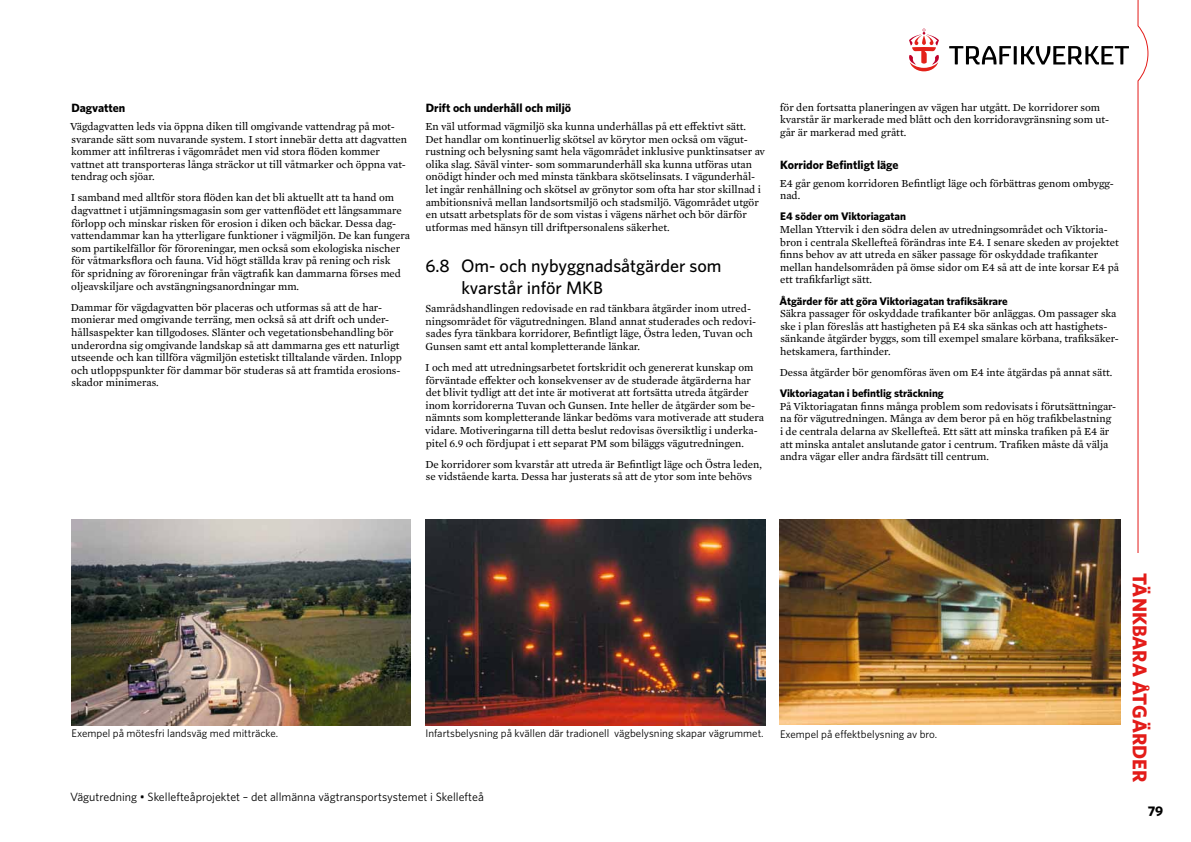
<style>
.page{position:relative;width:1191px;height:842px;background:#fff}
.page>*{position:absolute;margin:0;border:0;box-sizing:border-box;transform-origin:0 0}
.t1{font:700 20px "Whitney";color:#e31c19}
.t2{font:500 18px/21.6px "Whitney";color:#000}
.t3{font:700 14px "Whitney";color:#000}
.t4{font:12px "Whitney";color:#000}
.t5{font:700 12px "Whitney";color:#000}
.t6{font:11px/12.6px "Mercury Text G2";color:#000}
.t7{font:11px "Whitney";color:#000}
.t8{font:700 11px "Whitney";color:#000}
</style>
<div class="page">
<svg style="left:949px;top:46px;width:180px;height:19px"></svg>
<svg style="left:909px;top:28px;width:30px;height:43px"></svg>
<svg style="left:1137px;top:0;width:12px;height:553px"></svg>
<img style="left:71px;top:519px;width:340px;height:206px">
<img style="left:780px;top:519px;width:340px;height:205px">
<img style="left:425px;top:519px;width:340px;height:206px">
<p class="t5" style="left:71px;top:99px;width:56px">Dagvatten</p>
<p class="t6" style="left:70px;top:119px;width:338px">Vägdagvatten leds via öppna diken till omgivande vattendrag på mot&shy;svarande sätt som nuvarande system. I stort innebär detta att dagvatten kommer att infiltreras i vägområdet men vid stora flöden kommer vattnet att transporteras långa sträckor ut till våtmarker och öppna vat&shy;tendrag och sjöar.</p>
<p class="t6" style="left:71px;top:191px;width:341px">I samband med alltför stora flöden kan det bli aktuellt att ta hand om dagvattnet i utjämningsmagasin som ger vattenflödet ett långsammare förlopp och minskar risken för erosion i diken och bäckar. Dessa dag&shy;vattendammar kan ha ytterligare funktioner i vägmiljön. De kan fungera som partikelfällor för föroreningar, men också som ekologiska nischer för våtmarksflora och fauna. Vid högt ställda krav på rening och risk<br>för spridning av föroreningar från vägtrafik kan dammarna förses med oljeavskiljare och avstängningsanordningar mm.</p>
<p class="t6" style="left:71px;top:300px;width:333px">Dammar för vägdagvatten bör placeras och utformas så att de har&shy;monierar med omgivande terräng, men också så att drift och under&shy;hållsaspekter kan tillgodoses. Slänter och vegetationsbehandling bör underordna sig omgivande landskap så att dammarna ges ett naturligt utseende och kan tillföra vägmiljön estetiskt tilltalande värden. Inlopp och utloppspunkter för dammar bör studeras så att framtida erosions&shy;skador minimeras.</p>
<p class="t5" style="left:426px;top:99px;width:147px">Drift och underhåll och miljö</p>
<p class="t6" style="left:425px;top:119px;width:341px">En väl utformad vägmiljö ska kunna underhållas på ett effektivt sätt.<br>Det handlar om kontinuerlig skötsel av körytor men också om vägut&shy;rustning och belysning samt hela vägområdet inklusive punktinsatser av olika slag. Såväl vinter- som sommarunderhåll ska kunna utföras utan onödigt hinder och med minsta tänkbara skötselinsats. I vägunderhål&shy;let ingår renhållning och skötsel av grönytor som ofta har stor skillnad i ambitionsnivå mellan landsortsmiljö och stadsmiljö. Vägområdet utgör en utsatt arbetsplats för de som vistas i vägens närhet och bör därför utformas med hänsyn till driftpersonalens säkerhet.</p>
<h2 class="t2" style="left:461px;top:255px;width:261px;text-indent:-36px">6.8 Om- och nybyggnadsåtgärder som kvarstår inför MKB</h2>
<p class="t6" style="left:425px;top:301px;width:332px">Samrådshandlingen redovisade en rad tänkbara åtgärder inom utred&shy;ningsområdet för vägutredningen. Bland annat studerades och redovi&shy;sades fyra tänkbara korridorer, Befintligt läge, Östra leden, Tuvan och Gunsen samt ett antal kompletterande länkar.</p>
<p class="t6" style="left:425px;top:360px;width:340px">I och med att utredningsarbetet fortskridit och genererat kunskap om förväntade effekter och konsekvenser av de studerade åtgärderna har det blivit tydligt att det inte är motiverat att fortsätta utreda åtgärder inom korridorerna Tuvan och Gunsen. Inte heller de åtgärder som be&shy;nämnts som kompletterande länkar bedöms vara motiverade att studera vidare. Motiveringarna till detta beslut redovisas översiktlig i underka&shy;pitel 6.9 och fördjupat i ett separat PM som biläggs vägutredningen.</p>
<p class="t6" style="left:425px;top:457px;width:338px">De korridorer som kvarstår att utreda är Befintligt läge och Östra leden, se vidstående karta. Dessa har justerats så att de ytor som inte behövs</p>
<p class="t6" style="left:780px;top:100px;width:331px">för den fortsatta planeringen av vägen har utgått. De korridorer som kvarstår är markerade med blått och den korridoravgränsning som ut&shy;går är markerad med grått.</p>
<p class="t5" style="left:780px;top:156px;width:120px">Korridor Befintligt läge</p>
<p class="t6" style="left:780px;top:176px;width:335px">E4 går genom korridoren Befintligt läge och förbättras genom ombygg&shy;nad.</p>
<p class="t8" style="left:780px;top:209px;width:127px">E4 söder om Viktoriagatan</p>
<p class="t6" style="left:780px;top:223px;width:341px">Mellan Yttervik i den södra delen av utredningsområdet och Viktoria&shy;bron i centrala Skellefteå förändras inte E4. I senare skeden av projektet finns behov av att utreda en säker passage för oskyddade trafikanter mellan handelsområden på ömse sidor om E4 så att de inte korsar E4 på ett trafikfarligt sätt.</p>
<p class="t8" style="left:779px;top:293px;width:230px">Åtgärder för att göra Viktoriagatan trafiksäkrare</p>
<p class="t6" style="left:780px;top:307px;width:340px">Säkra passager för oskyddade trafikanter bör anläggas. Om passager ska ske i plan föreslås att hastigheten på E4 ska sänkas och att hastighets&shy;sänkande åtgärder byggs, som till exempel smalare körbana, trafiksäker&shy;hetskamera, farthinder.</p>
<p class="t6" style="left:780px;top:366px;width:334px">Dessa åtgärder bör genomföras även om E4 inte åtgärdas på annat sätt.</p>
<p class="t8" style="left:779px;top:386px;width:166px">Viktoriagatan i befintlig sträckning</p>
<p class="t6" style="left:780px;top:399px;width:338px">På Viktoriagatan finns många problem som redovisats i förutsättningar&shy;na för vägutredningen. Många av dem beror på en hög trafikbelastning i de centrala delarna av Skellefteå. Ett sätt att minska trafiken på E4 är att minska antalet anslutande gator i centrum. Trafiken måste då välja andra vägar eller andra färdsätt till centrum.</p>
<p class="t7" style="left:72px;top:726px;width:208px">Exempel på mötesfri landsväg med mitträcke.</p>
<p class="t7" style="left:425px;top:726px;width:340px">Infartsbelysning på kvällen där tradionell vägbelysning skapar vägrummet.</p>
<p class="t7" style="left:780px;top:726px;width:159px">Exempel på effektbelysning av bro.</p>
<p class="t4" style="left:70px;top:789px;width:415px">Vägutredning • Skellefteåprojektet – det allmänna vägtransportsystemet i Skellefteå</p>
<h1 class="t1" style="left:1153px;top:573px;width:210px;rotate:90deg">TÄNKBARA ÅTGÄRDER</h1>
<p class="t3" style="left:1147px;top:802px;width:17px">79</p>
</div>
